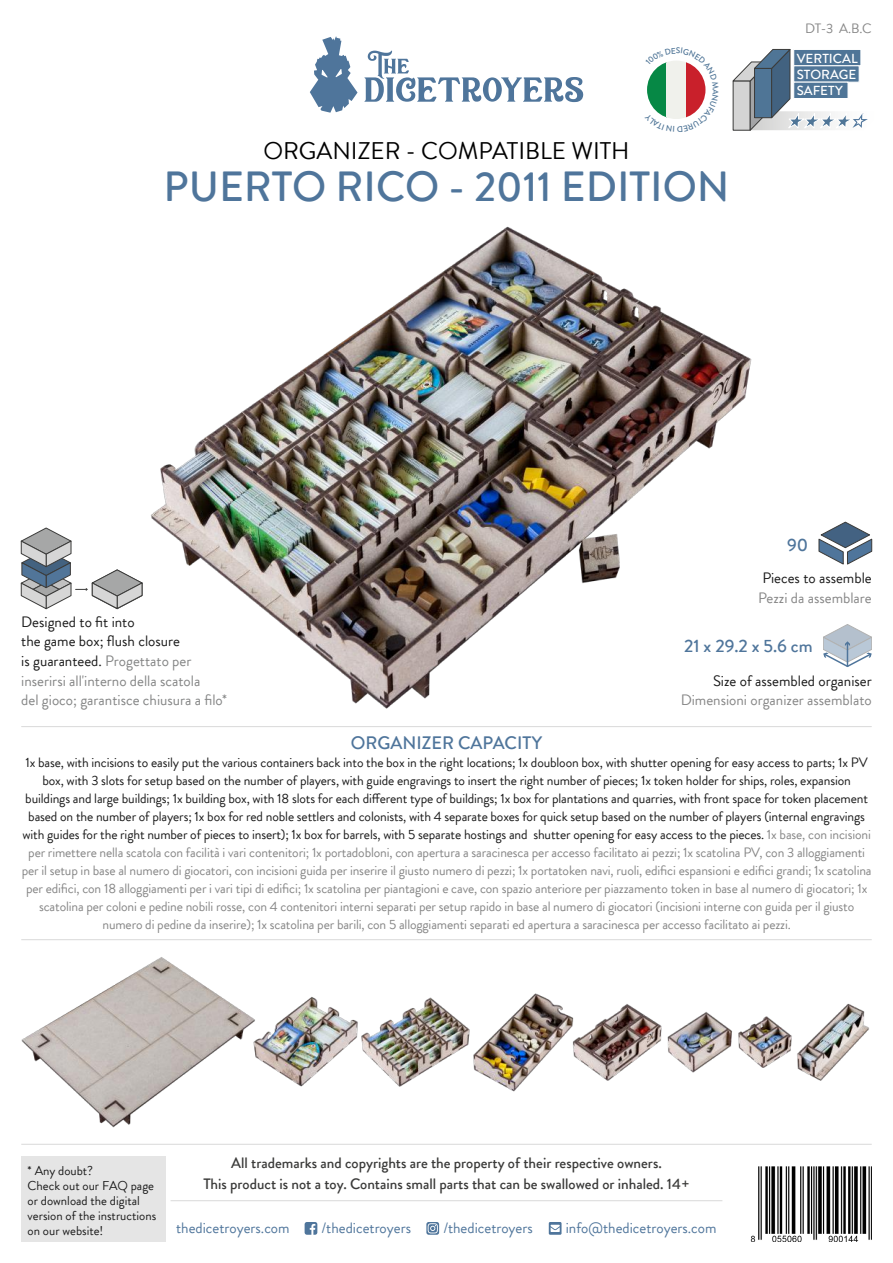
<style>
.page{position:relative;width:893px;height:1263px;background:#fff}
.page>*{position:absolute;margin:0;border:0;box-sizing:border-box;transform-origin:0 0}
.t1{font:500 42px "Brandon Grotesque";color:#4f759b}
.t2{font:24px "Brandon Grotesque";color:#000}
.t3{font:500 18px "Brandon Grotesque";color:#4f759b}
.t4{font:500 15px/21px "Brandon Grotesque";color:#3b3b3a;text-align:center}
.t5{font:15px/19.5px "Brandon Grotesque";color:#848585}
.t6{font:15px "Brandon Grotesque";color:#4f759b}
.t7{font:15px "Brandon Grotesque";color:#868686}
.t8{font:15px "Brandon Grotesque";color:#1a1a1a}
.t9{font:13.5px/18px "Brandon Grotesque";letter-spacing:-.01em;color:#868686;text-align:center}
.t10{font:500 13.05px/16.4px "Brandon Grotesque";color:#fff;text-align:justify}
.t11{font:12.75px/15px "Brandon Grotesque";color:#1a1a1a}
.s1{color:#1a1a1a}
</style>
<div class="page">
<svg style="left:364px;top:51px;width:219px;height:51px"></svg>
<svg style="left:310px;top:36px;width:48px;height:77px"></svg>
<img style="left:151px;top:226px;width:601px;height:483px">
<hr style="left:21px;top:1144px;width:851px;height:1px;background:#d9d9d9">
<hr style="left:21px;top:726px;width:851px;height:1px;background:#d9d9d9">
<hr style="left:21px;top:939px;width:851px;height:1px;background:#d9d9d9">
<img style="left:21px;top:957px;width:230px;height:170px">
<img style="left:473px;top:993px;width:98px;height:99px">
<img style="left:667px;top:1012px;width:65px;height:60px">
<img style="left:571px;top:1004px;width:91px;height:77px">
<img style="left:797px;top:1003px;width:72px;height:78px">
<img style="left:738px;top:1016px;width:54px;height:52px">
<img style="left:361px;top:998px;width:109px;height:88px">
<img style="left:251px;top:997px;width:107px;height:90px">
<svg style="left:823px;top:624px;width:49px;height:43px"></svg>
<svg style="left:819px;top:522px;width:53px;height:43px"></svg>
<hr style="left:171px;top:1200px;width:551px;height:1px;background:#d9d9d9">
<svg style="left:305px;top:1222px;width:12px;height:13px"></svg>
<svg style="left:426px;top:1222px;width:13px;height:13px"></svg>
<svg style="left:549px;top:1222px;width:12px;height:13px"></svg>
<img style="left:750px;top:1167px;width:122px;height:75px">
<svg style="left:733px;top:49px;width:135px;height:82px"></svg>
<div style="left:793px;top:49px;width:68px;height:17px;background:#4f7597;border:1px solid #fff"></div>
<div style="left:793px;top:66px;width:66px;height:16px;background:#4f7597"></div>
<div style="left:793px;top:82px;width:55px;height:17px;background:#4f7597;border:1px solid #fff"></div>
<svg style="left:20px;top:527px;width:123px;height:82px"></svg>
<div style="left:21px;top:1156px;width:144px;height:86px;background:#e5e5e5"></div>
<svg style="left:647px;top:61px;width:59px;height:58px"></svg>
<p class="t9" style="left:805px;top:19px;width:68px">DT-3 A.B.C</p>
<h2 class="t2" style="left:263px;top:134px;width:368px">ORGANIZER - COMPATIBLE WITH</h2>
<h1 class="t1" style="left:164px;top:158px;width:567px">PUERTO RICO - 2011 EDITION</h1>
<p class="t10" style="left:797px;top:50px;width:62px">VERTICAL STORAGE SAFETY</p>
<h3 class="t3" style="left:787px;top:532px;width:23px">90</h3>
<p class="t8" style="left:762px;top:568px;width:111px">Pieces to assemble</p>
<p class="t7" style="left:758px;top:587px;width:115px">Pezzi da assemblare</p>
<p class="t5" style="left:21px;top:612px;width:207px"><span class="s1">Designed to fit into<br>the game box; flush closure<br>is guaranteed.</span> Progettato per inserirsi all'interno della scatola<br>del gioco; garantisce chiusura a filo*</p>
<h3 class="t3" style="left:684px;top:633px;width:130px">21 x 29.2 x 5.6 cm</h3>
<p class="t8" style="left:713px;top:670px;width:160px">Size of assembled organiser</p>
<p class="t7" style="left:681px;top:689px;width:193px">Dimensioni organizer assemblato</p>
<h3 class="t3" style="left:351px;top:730px;width:193px">ORGANIZER CAPACITY</h3>
<p class="t9" style="left:22px;top:754px;width:851px"><span class="s1">1x base, with incisions to easily put the various containers back into the box in the right locations; 1x doubloon box, with shutter opening for easy access to parts; 1x PV box, with 3 slots for setup based on the number of players, with guide engravings to insert the right number of pieces; 1x token holder for ships, roles, expansion buildings and large buildings; 1x building box, with 18 slots for each different type of buildings; 1x box for plantations and quarries, with front space for token placement based on the number of players; 1x box for red noble settlers and colonists, with 4 separate boxes for quick setup based on the number of players (internal engravings with guides for the right number of pieces to insert); 1x box for barrels, with 5 separate hostings and shutter opening for easy access to the pieces.</span> 1x base, con incisioni per rimettere nella scatola con facilità i vari contenitori; 1x portadobloni, con apertura a saracinesca per accesso facilitato ai pezzi; 1x scatolina PV, con 3 alloggiamenti per il setup in base al numero di giocatori, con incisioni guida per inserire il giusto numero di pezzi; 1x portatoken navi, ruoli, edifici espansioni e edifici grandi; 1x scatolina per edifici, con 18 alloggiamenti per i vari tipi di edifici; 1x scatolina per piantagioni e cave, con spazio anteriore per piazzamento token in base al numero di giocatori; 1x scatolina per coloni e pedine nobili rosse, con 4 contenitori interni separati per setup rapido in base al numero di giocatori (incisioni interne con guida per il giusto numero di pedine da inserire); 1x scatolina per barili, con 5 alloggiamenti separati ed apertura a saracinesca per accesso facilitato ai pezzi.</p>
<p class="t11" style="left:28px;top:1163px;width:130px">* Any doubt?<br>Check out our FAQ page or download the digital version of the instructions on our website!</p>
<p class="t4" style="left:203px;top:1152px;width:488px">All trademarks and copyrights are the property of their respective owners.<br>This product is not a toy. Contains small parts that can be swallowed or inhaled. 14+</p>
<p class="t6" style="left:176px;top:1217px;width:115px">thedicetroyers.com</p>
<p class="t6" style="left:322px;top:1217px;width:91px">/thedicetroyers</p>
<p class="t6" style="left:443px;top:1217px;width:91px">/thedicetroyers</p>
<p class="t6" style="left:566px;top:1217px;width:152px">info@thedicetroyers.com</p>
</div>
